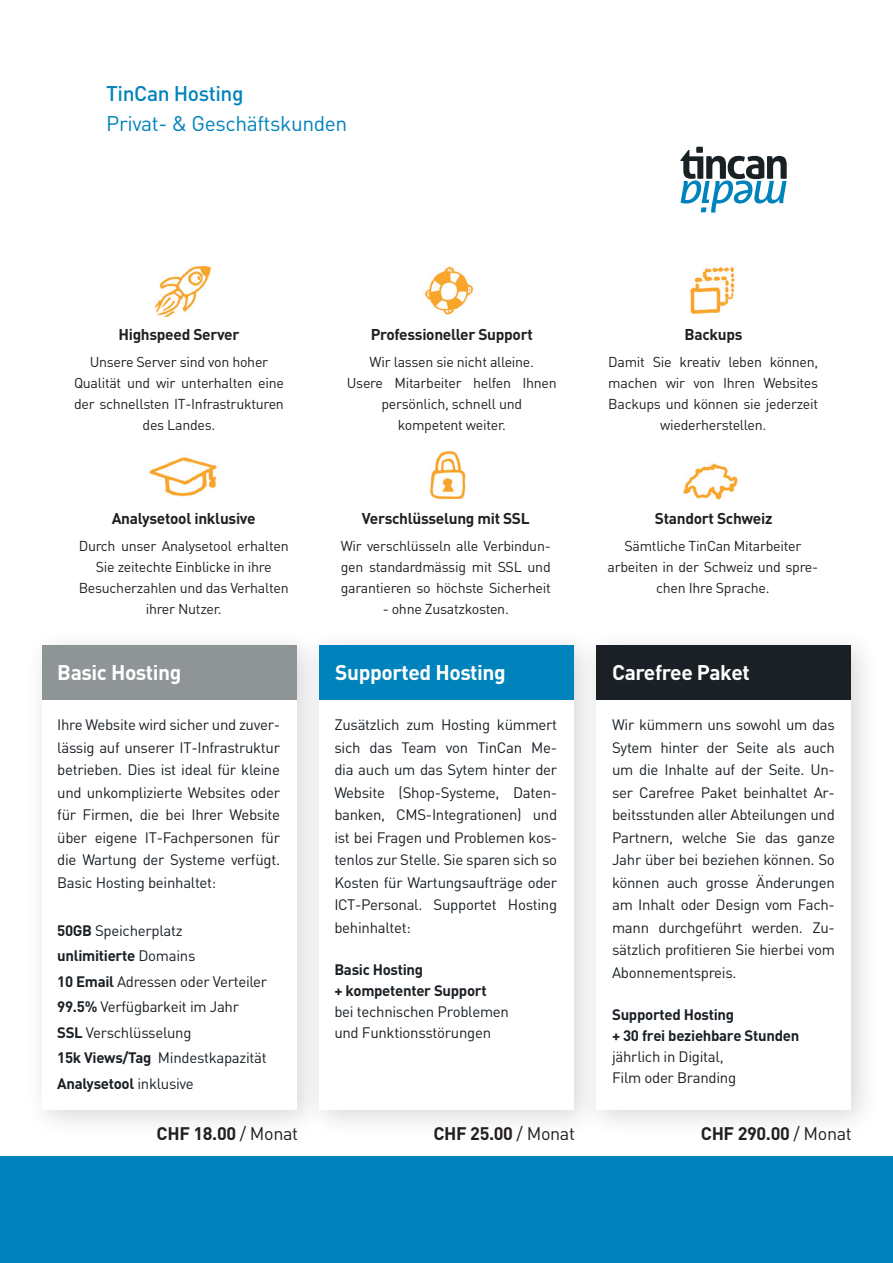
<style>
.page{position:relative;width:893px;height:1263px;background:#fff}
.page>*{position:absolute;margin:0;border:0;box-sizing:border-box;transform-origin:0 0}
.t1{font:700 21px "DIN Pro";letter-spacing:-.02em;color:#fff}
.t2{font:21px "DIN Pro";letter-spacing:-.02em;color:#0083bc}
.t3{font:500 21px "DIN Pro";letter-spacing:-.02em;color:#0083bc}
.t4{font:700 18px "DIN Pro";letter-spacing:-.02em;color:#231f20}
.t5{font:700 15.45px "DIN Pro";letter-spacing:-.02em;color:#231f20}
.t6{font:15px/22.5px "DIN Pro";letter-spacing:-.02em;color:#1a2025;text-align:justify}
.t7{font:700 15px/21px "DIN Pro";letter-spacing:-.02em;color:#1a2025}
.t8{font:14.25px/21px "DIN Pro";letter-spacing:-.02em;color:#231f20;text-align:center}
.s1{font-weight:700}
.s2{font-weight:400}
</style>
<div class="page">
<svg style="left:680px;top:147px;width:107px;height:66px"></svg>
<img style="left:683px;top:463px;width:55px;height:37px">
<img style="left:149px;top:457px;width:68px;height:40px">
<img style="left:424px;top:266px;width:50px;height:49px">
<img style="left:155px;top:265px;width:56px;height:52px">
<img style="left:429px;top:451px;width:37px;height:47px">
<img style="left:690px;top:267px;width:45px;height:47px">
<div style="left:0;top:1157px;width:893px;height:106px;background:#0083bc"></div>
<div style="left:25px;top:627px;width:302px;height:512px;background:#231f20;opacity:.18"></div>
<div style="left:43px;top:645px;width:254px;height:464px;background:#fff"></div>
<div style="left:42px;top:645px;width:255px;height:55px;background:#8f9496"></div>
<div style="left:579px;top:627px;width:302px;height:512px;background:#231f20;opacity:.18"></div>
<div style="left:596px;top:645px;width:255px;height:464px;background:#fff"></div>
<div style="left:596px;top:645px;width:255px;height:55px;background:#1a2025"></div>
<div style="left:302px;top:627px;width:302px;height:512px;background:#231f20;opacity:.18"></div>
<div style="left:320px;top:645px;width:254px;height:464px;background:#fff"></div>
<div style="left:320px;top:645px;width:254px;height:55px;background:#0083bc"></div>
<h1 class="t3" style="left:106px;top:79px;width:139px">TinCan Hosting</h1>
<h1 class="t2" style="left:106px;top:109px;width:242px">Privat- &amp; Geschäftskunden</h1>
<p class="t5" style="left:118px;top:324px;width:123px">Highspeed Server</p>
<p class="t5" style="left:371px;top:324px;width:164px">Professioneller Support</p>
<p class="t5" style="left:685px;top:324px;width:60px">Backups</p>
<p class="t8" style="left:74px;top:351px;width:211px">Unsere Server sind von hoher<br>Qualität und wir unterhalten eine der schnellsten IT-Infrastrukturen des Landes.</p>
<p class="t8" style="left:347px;top:351px;width:211px">Wir lassen sie nicht alleine.<br>Usere Mitarbeiter helfen Ihnen persönlich, schnell und<br>kompetent weiter.</p>
<p class="t8" style="left:608px;top:351px;width:211px">Damit Sie kreativ leben können, machen wir von Ihren Websites<br>Backups und können sie jederzeit wiederherstellen.</p>
<p class="t5" style="left:112px;top:508px;width:145px">Analysetool inklusive</p>
<p class="t5" style="left:362px;top:508px;width:169px">Verschlüsselung mit SSL</p>
<p class="t5" style="left:655px;top:508px;width:119px">Standort Schweiz</p>
<p class="t8" style="left:79px;top:535px;width:211px">Durch unser Analysetool erhalten<br>Sie zeitechte Einblicke in ihre<br>Besucherzahlen und das Verhalten ihrer Nutzer.</p>
<p class="t8" style="left:341px;top:535px;width:211px;text-align:justify">Wir verschlüsseln alle Verbindun&shy;gen standardmässig mit SSL und garantieren so höchste Sicherheit</p>
<p class="t8" style="left:383px;top:598px;width:128px">- ohne Zusatzkosten.</p>
<p class="t8" style="left:608px;top:535px;width:212px">Sämtliche TinCan Mitarbeiter arbeiten in der Schweiz und spre&shy;chen Ihre Sprache.</p>
<h1 class="t1" style="left:57px;top:658px;width:126px">Basic Hosting</h1>
<h1 class="t1" style="left:335px;top:658px;width:172px">Supported Hosting</h1>
<h1 class="t1" style="left:612px;top:658px;width:139px">Carefree Paket</h1>
<p class="t6" style="left:57px;top:713px;width:224px">Ihre Website wird sicher und zuver&shy;lässig auf unserer IT-Infrastruktur betrieben. Dies ist ideal für kleine und unkomplizierte Websites oder für Firmen, die bei Ihrer Website über eigene IT-Fachpersonen für die Wartung der Systeme verfügt.<br>Basic Hosting beinhaltet:</p>
<p class="t6" style="left:57px;top:917px;width:211px;line-height:25.5px;text-align:left"><span class="s1">50GB</span> Speicherplatz<br><span class="s1">unlimitierte</span> Domains<br><span class="s1">10 Email</span> Adressen oder Verteiler<br><span class="s1">99.5%</span> Verfügbarkeit im Jahr<br><span class="s1">SSL</span> Verschlüsselung<br><span class="s1">15k Views/Tag</span> Mindestkapazität<br><span class="s1">Analysetool</span> inklusive</p>
<p class="t6" style="left:334px;top:713px;width:224px">Zusätzlich zum Hosting kümmert sich das Team von TinCan Me&shy;dia auch um das Sytem hinter der Website (Shop-Systeme, Daten&shy;banken, CMS-Integrationen) und ist bei Fragen und Problemen kos&shy;tenlos zur Stelle. Sie sparen sich so Kosten für Wartungsaufträge oder ICT-Personal. Supportet Hosting behinhaltet:</p>
<p class="t7" style="left:334px;top:958px;width:154px">Basic Hosting<br>+ kompetenter Support</p>
<p class="t6" style="left:334px;top:1000px;width:176px;line-height:21px">bei technischen Problemen und Funktionsstörungen</p>
<p class="t6" style="left:612px;top:713px;width:224px">Wir kümmern uns sowohl um das Sytem hinter der Seite als auch um die Inhalte auf der Seite. Un&shy;ser Carefree Paket beinhaltet Ar&shy;beitsstunden aller Abteilungen und Partnern, welche Sie das ganze Jahr über bei beziehen können. So können auch grosse Änderungen am Inhalt oder Design vom Fach&shy;mann durchgeführt werden. Zu&shy;sätzlich profitieren Sie hierbei vom Abonnementspreis.</p>
<p class="t7" style="left:612px;top:1003px;width:189px">Supported Hosting<br>+ 30 frei beziehbare Stunden</p>
<p class="t6" style="left:612px;top:1045px;width:126px;line-height:21px">jährlich in Digital,<br>Film oder Branding</p>
<p class="t4" style="left:157px;top:1121px;width:143px">CHF 18.00 <span class="s2">/ Monat</span></p>
<p class="t4" style="left:433px;top:1121px;width:143px">CHF 25.00 <span class="s2">/ Monat</span></p>
<p class="t4" style="left:701px;top:1121px;width:153px">CHF 290.00 <span class="s2">/ Monat</span></p>
</div>
